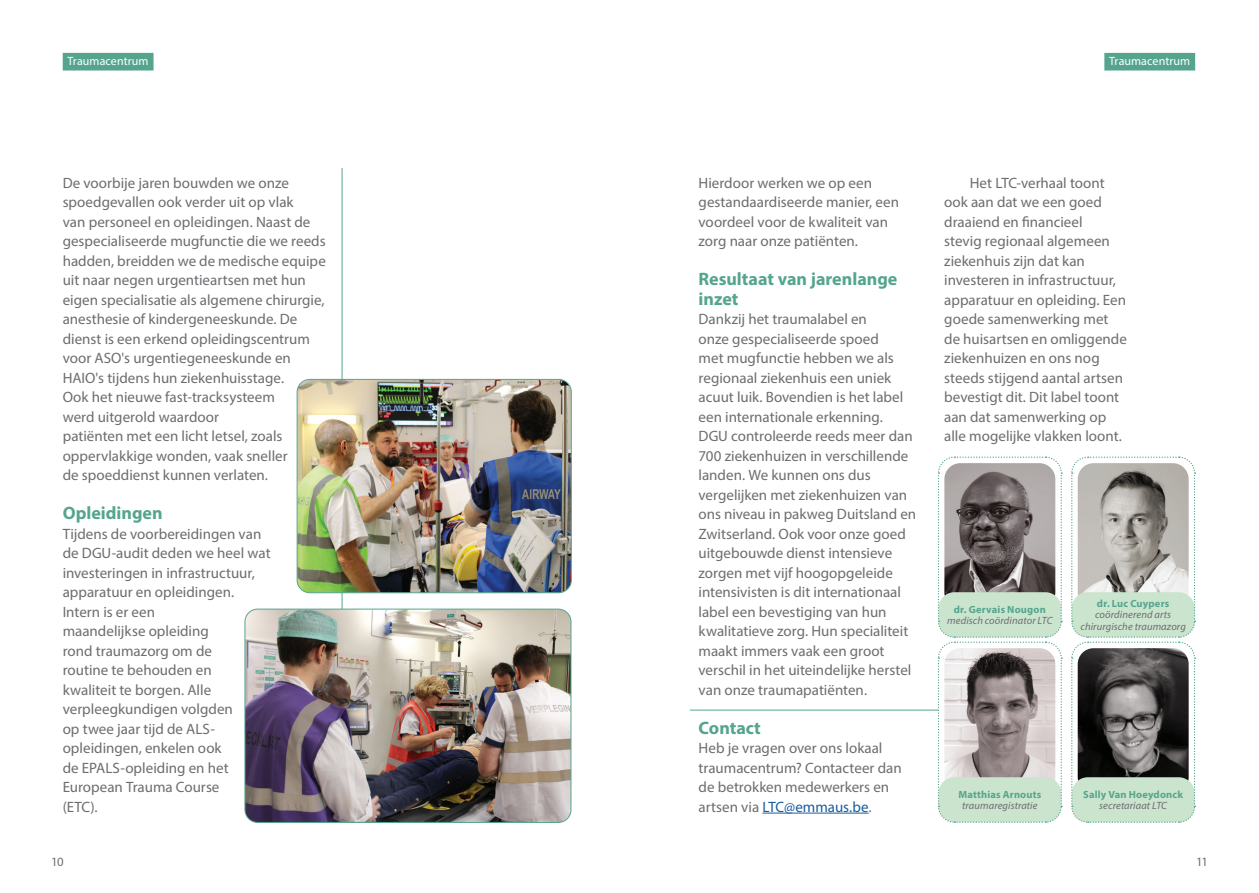
<style>
.page{position:relative;width:1259px;height:893px;background:#fff}
.page>*{position:absolute;margin:0;border:0;box-sizing:border-box;transform-origin:0 0}
.t1{font:700 18px/19.5px "Myriad Pro";color:#55a58e}
.t2{font:15px/19.5px "Myriad Pro";color:#6c6d70}
.t3{font:12.75px "Myriad Pro";color:#6c6d70}
.t4{font:12px "Myriad Pro";letter-spacing:.005em;color:#fff}
.t5{font:italic 10.5px/11.2px "Myriad Pro";letter-spacing:.01em;color:#6c6d70;text-align:center}
.t6{font:700 10.5px "Myriad Pro";letter-spacing:.02em;color:#55a58e}
.s1{color:#175d9e}
</style>
<div class="page">
<hr style="left:690px;top:710px;width:248px;height:1px;background:#55a58e">
<hr style="left:342px;top:168px;width:1px;height:487px;background:#55a58e">
<div style="left:63px;top:53px;width:90px;height:18px;background:#55a58e;border:2px solid #55a58e"></div>
<div style="left:1104px;top:53px;width:91px;height:18px;background:#55a58e;border:2px solid #55a58e"></div>
<svg style="left:1071px;top:456px;width:125px;height:367px;background:#9ea39c"></svg>
<svg style="left:937px;top:456px;width:125px;height:367px;background:#afb0ab"></svg>
<img style="left:246px;top:609px;width:325px;height:213px">
<div style="left:244px;top:609px;width:327px;height:214px;border:1px solid #55a58e;border-radius:13px"></div>
<img style="left:297px;top:379px;width:274px;height:214px">
<div style="left:297px;top:379px;width:274px;height:214px;border:1px solid #55a58e;border-radius:13px"></div>
<hr style="left:762px;top:813px;width:106px;height:1px;background:#175d9e">
<p class="t4" style="left:68px;top:54px;width:82px">Traumacentrum</p>
<p class="t4" style="left:1109px;top:54px;width:82px">Traumacentrum</p>
<p class="t2" style="left:63px;top:173px;width:265px">De voorbije jaren bouwden we onze spoedgevallen ook verder uit op vlak<br>van personeel en opleidingen. Naast de gespecialiseerde mugfunctie die we reeds hadden, breidden we de medische equipe uit naar negen urgentieartsen met hun eigen specialisatie als algemene chirurgie, anesthesie of kindergeneeskunde. De dienst is een erkend opleidingscentrum voor ASO's urgentiegeneeskunde en HAIO's tijdens hun ziekenhuisstage.<br>Ook het nieuwe fast-tracksysteem<br>werd uitgerold waardoor<br>patiënten met een licht letsel, zoals oppervlakkige wonden, vaak sneller<br>de spoeddienst kunnen verlaten.</p>
<p class="t1" style="left:63px;top:503px;width:101px">Opleidingen</p>
<p class="t2" style="left:63px;top:524px;width:209px">Tijdens de voorbereidingen van de DGU-audit deden we heel wat investeringen in infrastructuur, apparatuur en opleidingen.<br>Intern is er een<br>maandelijkse opleiding<br>rond traumazorg om de<br>routine te behouden en<br>kwaliteit te borgen. Alle verpleegkundigen volgden<br>op twee jaar tijd de ALS&shy;opleidingen, enkelen ook<br>de EPALS-opleiding en het<br>European Trauma Course<br>(ETC).</p>
<p class="t2" style="left:698px;top:173px;width:202px">Hierdoor werken we op een gestandaardiseerde manier, een voordeel voor de kwaliteit van zorg naar onze patiënten.</p>
<p class="t1" style="left:698px;top:269px;width:200px">Resultaat van jarenlange inzet</p>
<p class="t2" style="left:698px;top:309px;width:219px">Dankzij het traumalabel en<br>onze gespecialiseerde spoed<br>met mugfunctie hebben we als regionaal ziekenhuis een uniek acuut luik. Bovendien is het label een internationale erkenning.<br>DGU controleerde reeds meer dan<br>700 ziekenhuizen in verschillende landen. We kunnen ons dus vergelijken met ziekenhuizen van ons niveau in pakweg Duitsland en<br>Zwitserland. Ook voor onze goed uitgebouwde dienst intensieve zorgen met vijf hoogopgeleide intensivisten is dit internationaal label een bevestiging van hun kwalitatieve zorg. Hun specialiteit maakt immers vaak een groot verschil in het uiteindelijke herstel van onze traumapatiënten.</p>
<p class="t1" style="left:698px;top:717px;width:64px">Contact</p>
<p class="t2" style="left:698px;top:738px;width:205px">Heb je vragen over ons lokaal traumacentrum? Contacteer dan de betrokken medewerkers en artsen via <span class="s1">LTC@emmaus.be</span>.</p>
<p class="t2" style="left:944px;top:173px;width:184px;text-indent:26px">Het LTC-verhaal toont ook aan dat we een goed draaiend en financieel<br>stevig regionaal algemeen ziekenhuis zijn dat kan investeren in infrastructuur, apparatuur en opleiding. Een goede samenwerking met de huisartsen en omliggende ziekenhuizen en ons nog steeds stijgend aantal artsen bevestigt dit. Dit label toont aan dat samenwerking op alle mogelijke vlakken loont.</p>
<p class="t6" style="left:954px;top:602px;width:93px">dr. Gervais Nougon</p>
<p class="t5" style="left:947px;top:615px;width:107px">medisch coördinator LTC</p>
<p class="t6" style="left:1097px;top:597px;width:74px">dr. Luc Cuypers</p>
<p class="t5" style="left:1080px;top:609px;width:107px">coördinerend arts chirurgische traumazorg</p>
<p class="t6" style="left:958px;top:787px;width:85px">Matthias Arnouts</p>
<p class="t5" style="left:962px;top:800px;width:77px">traumaregistratie</p>
<p class="t6" style="left:1083px;top:787px;width:101px">Sally Van Hoeydonck</p>
<p class="t5" style="left:1099px;top:800px;width:69px">secretariaat LTC</p>
<p class="t3" style="left:51px;top:854px;width:14px">10</p>
<p class="t3" style="left:1196px;top:854px;width:13px">11</p>
</div>
